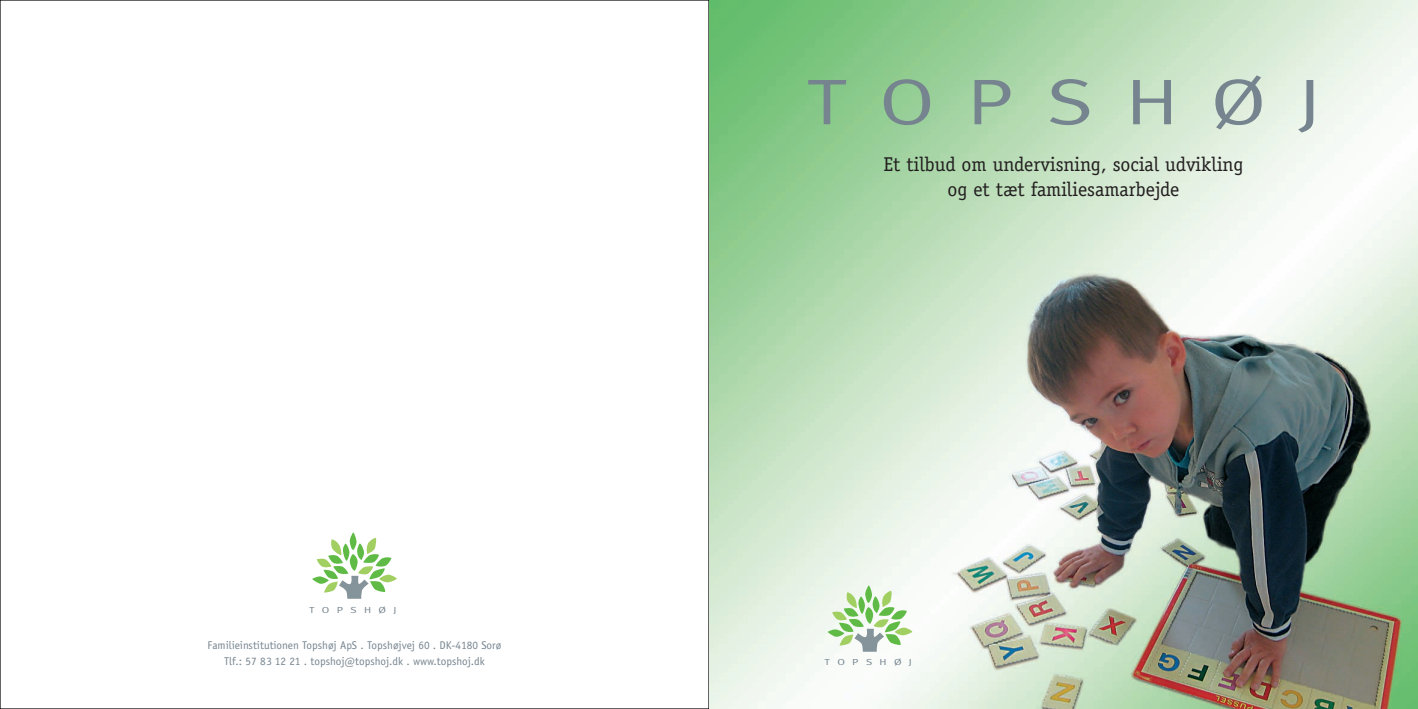
<style>
.page{position:relative;width:1418px;height:709px;background:#fff}
.page>*{position:absolute;margin:0;border:0;box-sizing:border-box;transform-origin:0 0}
.t1{font:64.5px "Meta";letter-spacing:.385em;color:#76848f;scale:1.3 1}
.t2{font:20px/25px "Officina Serif";color:#231f20;text-align:center}
.t3{font:11.25px/16.2px "Officina Sans";color:#76848f;text-align:center}
.t4{font:8.75px "Meta";letter-spacing:.64em;color:#76848f;scale:1.3 1}
</style>
<div class="page">
<svg style="left:312px;top:532px;width:85px;height:66px"></svg>
<img style="left:709px;top:0;width:708px;height:709px">
<svg style="left:827px;top:585px;width:85px;height:66px"></svg>
<p class="t4" style="left:309px;top:604px;width:69px">TOPSHØJ</p>
<p class="t3" style="left:208px;top:638px;width:295px">Familieinstitutionen Topshøj ApS . Topshøjvej 60 . DK-4180 Sorø<br>Tlf.: 57 83 12 21 . topshoj@topshoj.dk . www.topshoj.dk</p>
<h1 class="t1" style="left:806px;top:64px;width:397px">TOPSHØJ</h1>
<h2 class="t2" style="left:883px;top:152px;width:361px">Et tilbud om undervisning, social udvikling og et tæt familiesamarbejde</h2>
<p class="t4" style="left:824px;top:657px;width:69px">TOPSHØJ</p>
</div>
